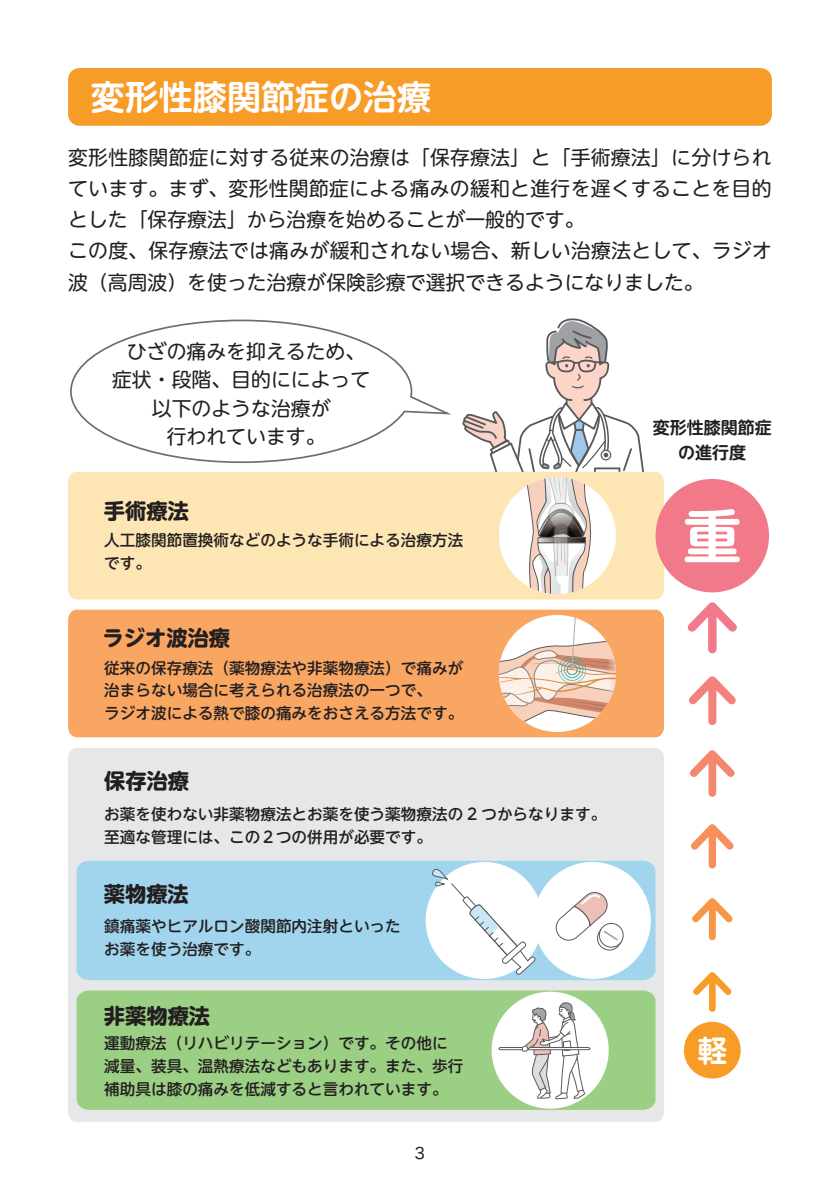
<style>
.page{position:relative;width:840px;height:1191px;background:#fff}
.page>*{position:absolute;margin:0;border:0;box-sizing:border-box;transform-origin:0 0}
.t1{font:700 58.2px "UD Shin M Go Pr 6 N De";color:#fff}
.t2{font:700 34px "UD Shin M Go Pr 6 N De";color:#fff}
.t3{font:700 29.8px "UD Shin M Go Pr 6 N De";color:#fff}
.t4{font:700 21.2px "UD Shin M Go Pr 6 N";color:#231f20}
.t5{font:19.8px/31.2px "UD Shin M Go Pr 6 N";letter-spacing:.015em;color:#231f20;text-align:center}
.t6{font:700 17px/25.6px "UD Shin M Go Pr 6 N De";color:#231f20;text-align:center}
.t7{font:500 15.6px/22.6px "UD Shin M Go Pr 6 N";color:#231f20}
.t8{font:15.6px "Hira Maru Std N W4";color:#231f20}
</style>
<div class="page">
<svg style="left:70px;top:319px;width:379px;height:144px"></svg>
<div style="left:68px;top:609px;width:595px;height:128px;background:#f9a663"></div>
<div style="left:68px;top:748px;width:595px;height:373px;background:#e6e7e9"></div>
<div style="left:68px;top:472px;width:595px;height:127px;background:#fee6b4"></div>
<div style="left:77px;top:990px;width:578px;height:120px;background:#9bcf84"></div>
<div style="left:77px;top:860px;width:578px;height:120px;background:#a1d5ee"></div>
<div style="left:533px;top:862px;width:117px;height:117px;background:#fff;border-radius:50%"></div>
<svg style="left:429px;top:862px;width:108px;height:113px"></svg>
<svg style="left:555px;top:892px;width:69px;height:59px"></svg>
<div style="left:491px;top:991px;width:117px;height:117px;background:#fff;border-radius:50%"></div>
<svg style="left:497px;top:1001px;width:94px;height:98px"></svg>
<svg style="left:498px;top:615px;width:117px;height:117px"></svg>
<svg style="left:462px;top:318px;width:192px;height:276px"></svg>
<svg style="left:693px;top:972px;width:38px;height:40px"></svg>
<svg style="left:692px;top:898px;width:40px;height:42px"></svg>
<svg style="left:691px;top:824px;width:42px;height:44px"></svg>
<svg style="left:690px;top:750px;width:44px;height:46px"></svg>
<svg style="left:688px;top:676px;width:47px;height:49px"></svg>
<svg style="left:687px;top:602px;width:49px;height:51px"></svg>
<div style="left:655px;top:479px;width:113px;height:113px;background:#f2798a;border-radius:50%"></div>
<div style="left:683px;top:1021px;width:57px;height:57px;background:#f89c28;border-radius:50%"></div>
<div style="left:68px;top:68px;width:703px;height:58px;background:#f89c28;border-radius:11px"></div>
<h2 class="t2" style="left:91px;top:68px;width:342px">変形性膝関節症の治療</h2>
<p class="t5" style="left:68px;top:141px;width:705px;text-align:left">変形性膝関節症に対する従来の治療は「保存療法」と「手術療法」に分けられています。まず、変形性関節症による痛みの緩和と進行を遅くすることを目的とした「保存療法」から治療を始めることが一般的です。<br>この度、保存療法では痛みが緩和されない場合、新しい治療法として、ラジオ波（高周波）を使った治療が保険診療で選択できるようになりました。</p>
<p class="t5" style="left:112px;top:336px;width:259px;line-height:28.4px">ひざの痛みを抑えるため、症状・段階、目的にによって以下のような治療が<br>行われています。</p>
<h3 class="t4" style="left:104px;top:492px;width:87px">手術療法</h3>
<p class="t7" style="left:104px;top:528px;width:360px">人工膝関節置換術などのような手術による治療方法です。</p>
<h3 class="t4" style="left:102px;top:620px;width:129px">ラジオ波治療</h3>
<p class="t7" style="left:104px;top:655px;width:360px">従来の保存療法（薬物療法や非薬物療法）で痛みが治まらない場合に考えられる治療法の一つで、<br>ラジオ波による熱で膝の痛みをおさえる方法です。</p>
<h3 class="t4" style="left:104px;top:762px;width:87px">保存治療</h3>
<p class="t7" style="left:104px;top:801px;width:503px">お薬を使わない非薬物療法とお薬を使う薬物療法の 2 つからなります。至適な管理には、この２つの併用が必要です。</p>
<h3 class="t4" style="left:104px;top:875px;width:87px">薬物療法</h3>
<p class="t7" style="left:104px;top:914px;width:298px">鎮痛薬やヒアルロン酸関節内注射といったお薬を使う治療です。</p>
<h3 class="t4" style="left:104px;top:997px;width:108px">非薬物療法</h3>
<p class="t7" style="left:104px;top:1031px;width:360px">運動療法（リハビリテーション）です。その他に減量、装具、温熱療法などもあります。また、歩行補助具は膝の痛みを低減すると言われています。</p>
<p class="t8" style="left:414px;top:1141px;width:12px">3</p>
<p class="t6" style="left:652px;top:413px;width:121px">変形性膝関節症の進行度</p>
<h1 class="t1" style="left:682px;top:487px;width:60px">重</h1>
<h3 class="t3" style="left:697px;top:1024px;width:31px">軽</h3>
</div>
